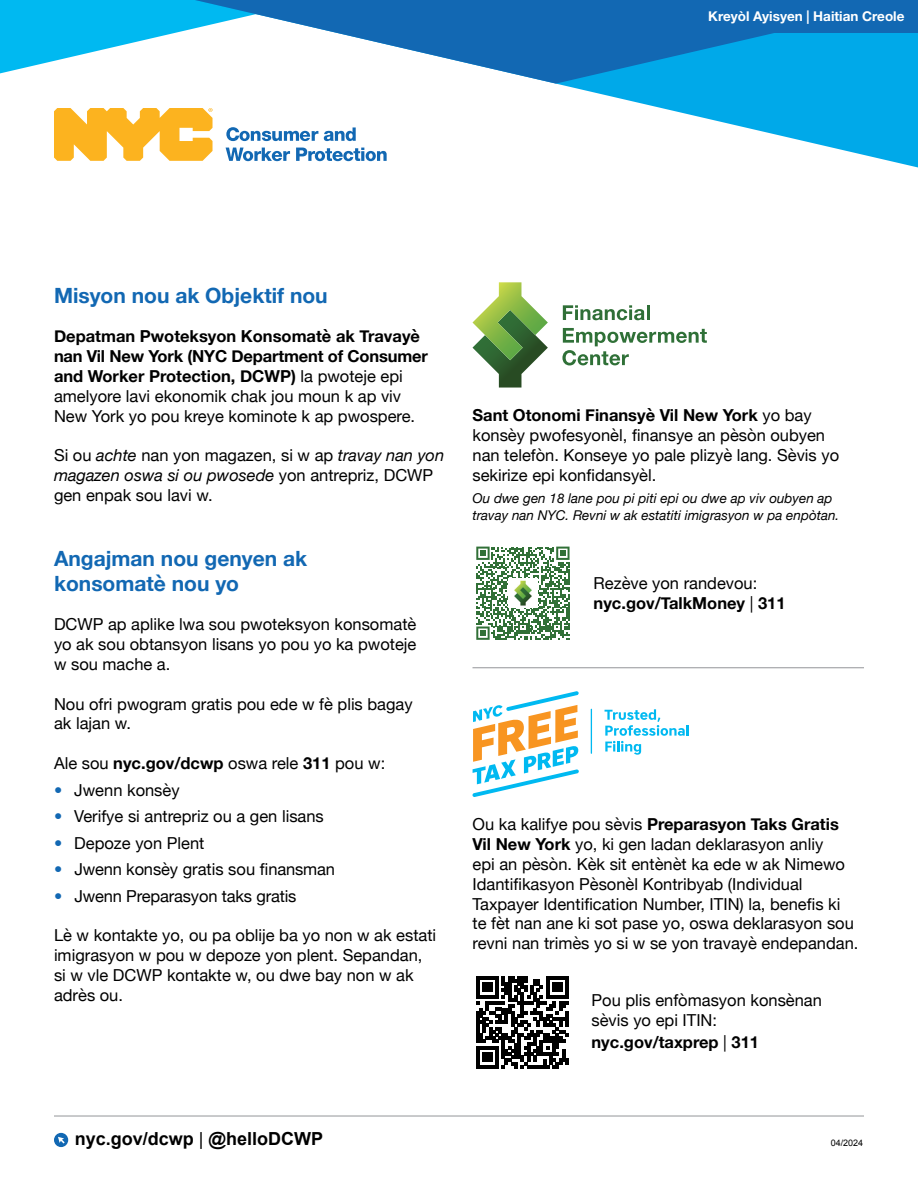
<style>
.page{position:relative;width:918px;height:1188px;background:#fff}
.page>*{position:absolute;margin:0;border:0;box-sizing:border-box;transform-origin:0 0}
.t1{font:700 21px/25.2px "Helvetica Neue";color:#1268b3}
.t2{font:700 18px "Arial";color:#000}
.t3{font:16.5px/19.8px "Helvetica Neue";color:#000}
.t4{font:700 16.5px/19.8px "Helvetica Neue";color:#000}
.t5{font:700 16.5px "Helvetica Neue LT Std";color:#000}
.t6{font:16.5px "Helvetica Neue LT Std";color:#1268b3}
.t7{font:italic 13.5px/16.2px "Helvetica Neue";color:#000}
.t8{font:700 13.5px "Helvetica Neue LT Std";color:#fff}
.t9{font:9px "Arial";color:#000}
.s1{font-weight:400}
.s2{font-style:italic}
.s3{font-weight:700}
.s4{font-family:"Helvetica Neue";font-weight:400}
.s5{font-family:"Helvetica Neue"}
</style>
<div class="page">
<svg style="left:472px;top:282px;width:76px;height:106px"></svg>
<svg style="left:563px;top:305px;width:81px;height:15px"></svg>
<hr style="left:647px;top:305px;width:3px;height:15px;background:#306f37">
<svg style="left:562px;top:328px;width:145px;height:37px"></svg>
<svg style="left:476px;top:547px;width:94px;height:93px"></svg>
<img style="left:509px;top:579px;width:28px;height:28px">
<hr style="left:472px;top:667px;width:392px;height:1px;background:#939598">
<hr style="left:591px;top:709px;width:1px;height:45px;background:#00b9f1">
<svg style="left:605px;top:709px;width:84px;height:46px"></svg>
<svg style="left:472px;top:691px;width:107px;height:106px"></svg>
<svg style="left:476px;top:976px;width:93px;height:92px"></svg>
<svg style="left:54px;top:108px;width:141px;height:53px"></svg>
<div style="left:54px;top:1133px;width:14px;height:14px;background:#1268b3;border-radius:50%"></div>
<svg style="left:58px;top:1137px;width:7px;height:7px"></svg>
<hr style="left:54px;top:1116px;width:810px;height:1px;background:#939598">
<svg style="left:0;top:0;width:195px;height:73px"></svg>
<svg style="left:195px;top:32px;width:723px;height:135px"></svg>
<svg style="left:195px;top:0;width:722px;height:84px"></svg>
<div style="left:649px;top:0;width:269px;height:32px;background:#1268b3"></div>
<p class="t8" style="left:708px;top:8px;width:198px">Kreyòl Ayisyen | Haitian Creole</p>
<p class="t1" style="left:54px;top:283px;width:275px">Misyon nou ak Objektif nou</p>
<p class="t4" style="left:54px;top:327px;width:375px">Depatman Pwoteksyon Konsomatè ak Travayè nan Vil New York (NYC Department of Consumer and Worker Protection, DCWP) <span class="s1">la pwoteje epi amelyore lavi ekonomik chak jou moun k ap viv New York yo pou kreye kominote k ap pwospere.</span></p>
<p class="t3" style="left:54px;top:446px;width:392px">Si ou <span class="s2">achte</span> nan yon magazen, si w ap <span class="s2">travay nan yon magazen oswa si ou pwosede</span> yon antrepriz, DCWP gen enpak sou lavi w.</p>
<p class="t1" style="left:54px;top:546px;width:255px">Angajman nou genyen ak konsomatè nou yo</p>
<p class="t3" style="left:54px;top:616px;width:364px;text-align:justify">DCWP ap aplike lwa sou pwoteksyon konsomatè yo ak sou obtansyon lisans yo pou yo ka pwoteje w sou mache .a</p>
<p class="t3" style="left:54px;top:695px;width:360px">Nou ofri pwogram gratis pou ede w fè plis bagay ak lajan w.</p>
<p class="t3" style="left:74px;top:751px;width:313px;line-height:26.5px;text-indent:-20px">Ale sou <span class="s3">nyc.gov/dcwp</span> oswa rele <span class="s3">311</span> pou w:<br>Jwenn konsèy</p>
<p class="t6" style="left:54px;top:780px;width:10px">•</p>
<p class="t6" style="left:54px;top:806px;width:10px">•</p>
<p class="t3" style="left:74px;top:807px;width:251px">Verifye si antrepriz ou a gen lisans</p>
<p class="t6" style="left:54px;top:833px;width:10px">•</p>
<p class="t3" style="left:74px;top:834px;width:132px">Depoze yon Plent</p>
<p class="t6" style="left:54px;top:859px;width:10px">•</p>
<p class="t3" style="left:74px;top:860px;width:262px">Jwenn konsèy gratis sou finansman</p>
<p class="t3" style="left:74px;top:887px;width:224px">Jwenn Preparasyon taks gratis</p>
<p class="t6" style="left:54px;top:886px;width:10px">•</p>
<p class="t3" style="left:54px;top:927px;width:384px">Lè w kontakte yo, ou pa oblije ba yo non w ak estati imigrasyon w pou w depoze yon plent. Sepandan, si w vle DCWP kontakte w, ou dwe bay non w ak adrès ou.</p>
<p class="t3" style="left:472px;top:406px;width:368px"><span class="s3">Sant Otonomi Finansyè Vil New York</span> yo bay konsèy pwofesyonèl, finansye an pèsòn oubyen nan telefòn. Konseye yo pale plizyè lang. Sèvis yo sekirize epi konfidansyèl.</p>
<p class="t7" style="left:472px;top:491px;width:368px">Ou dwe gen 18 lane pou pi piti epi ou dwe ap viv oubyen ap travay nan NYC. Revni w ak estatiti imigrasyon w pa enpòtan.</p>
<p class="t4" style="left:594px;top:574px;width:193px"><span class="s1">Rezève yon randevou: </span>nyc.gov/TalkMoney <span class="s1">|</span> 311</p>
<p class="t3" style="left:472px;top:815px;width:388px">Ou ka kalifye pou sèvis <span class="s3">Preparasyon Taks Gratis Vil New York</span> yo, ki gen ladan deklarasyon anliy<br>epi an pèsòn. Kèk sit entènèt ka ede w ak Nimewo Idantifikasyon Pèsonèl Kontribyab (Individual Taxpayer Identification Number, ITIN) la, benefis ki te fèt nan ane ki sot pase yo, oswa deklarasyon sou revni nan trimès yo si w se yon travayè endepandan.</p>
<p class="t3" style="left:592px;top:991px;width:232px">Pou plis enfòmasyon konsènan sèvis yo epi ITIN:</p>
<p class="t5" style="left:592px;top:1031px;width:169px">nyc.gov/taxprep <span class="s4">|</span> <span class="s5">311</span></p>
<p class="t2" style="left:75px;top:1127px;width:250px">nyc.gov/dcwp <span class="s1">|</span> @helloDCWP</p>
<p class="t9" style="left:831px;top:1137px;width:34px">04/2024</p>
</div>
